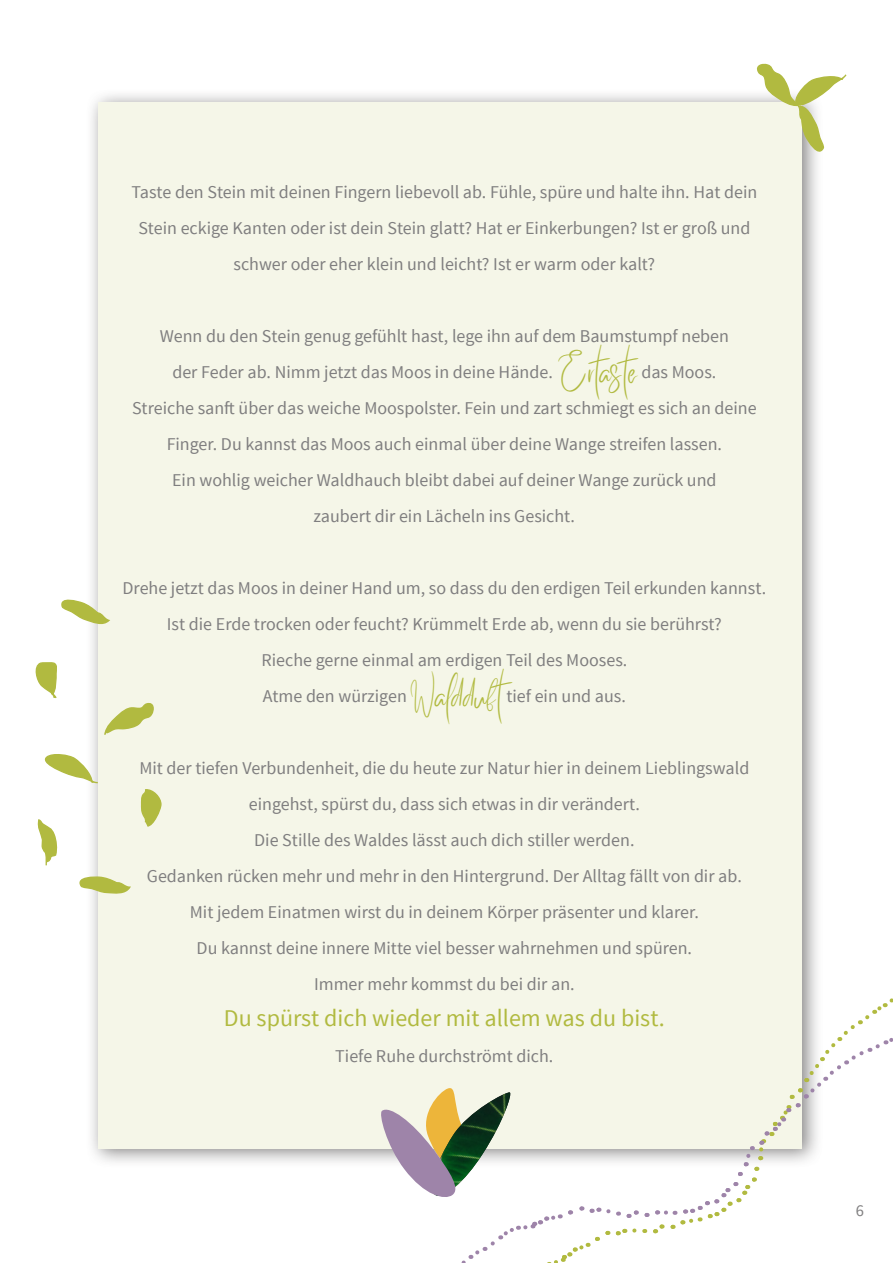
<style>
.page{position:relative;width:893px;height:1263px;background:#fff}
.page>*{position:absolute;margin:0;border:0;box-sizing:border-box;transform-origin:0 0}
.t1{font:27px "Better Saturday";color:#b1ba40}
.t2{font:24px "Source Sans Pro";color:#b1ba40}
.t3{font:18px/36px "Source Sans Pro";color:#7f7e7f;text-align:center}
.t4{font:16.5px "Source Sans Pro";color:#7f7e7f}
</style>
<div class="page">
<div style="left:86px;top:88px;width:737px;height:1080px;background:#615f5f;opacity:.75"></div>
<div style="left:98px;top:102px;width:703px;height:1046px;background:#f5f6e8"></div>
<svg style="left:44px;top:751px;width:54px;height:33px"></svg>
<svg style="left:104px;top:703px;width:50px;height:32px"></svg>
<svg style="left:140px;top:789px;width:22px;height:38px"></svg>
<svg style="left:79px;top:875px;width:52px;height:20px"></svg>
<svg style="left:37px;top:819px;width:21px;height:47px"></svg>
<svg style="left:35px;top:662px;width:22px;height:37px"></svg>
<svg style="left:61px;top:596px;width:49px;height:30px"></svg>
<svg style="left:753px;top:63px;width:94px;height:95px"></svg>
<svg style="left:378px;top:954px;width:515px;height:309px"></svg>
<p class="t3" style="left:131px;top:175px;width:627px">Taste den Stein mit deinen Fingern liebevoll ab. Fühle, spüre und halte ihn. Hat dein<br>Stein eckige Kanten oder ist dein Stein glatt? Hat er Einkerbungen? Ist er groß und schwer oder eher klein und leicht? Ist er warm oder kalt?</p>
<p class="t3" style="left:160px;top:319px;width:571px">Wenn du den Stein genug gefühlt hast, lege ihn auf dem Baumstumpf neben</p>
<p class="t3" style="left:172px;top:355px;width:382px">der Feder ab. Nimm jetzt das Moos in deine Hände.</p>
<p class="t1" style="left:556px;top:368px;width:89px">Ertaste</p>
<p class="t3" style="left:641px;top:355px;width:77px">das Moos.</p>
<p class="t3" style="left:132px;top:391px;width:626px">Streiche sanft über das weiche Moospolster. Fein und zart schmiegt es sich an deine<br>Finger. Du kannst das Moos auch einmal über deine Wange streifen lassen.</p>
<p class="t3" style="left:172px;top:463px;width:546px">Ein wohlig weicher Waldhauch bleibt dabei auf deiner Wange zurück und</p>
<p class="t3" style="left:314px;top:499px;width:263px">zaubert dir ein Lächeln ins Gesicht.</p>
<p class="t3" style="left:123px;top:571px;width:645px">Drehe jetzt das Moos in deiner Hand um, so dass du den erdigen Teil erkunden kannst.<br>Ist die Erde trocken oder feucht? Krümmelt Erde ab, wenn du sie berührst?</p>
<p class="t3" style="left:261px;top:643px;width:367px">Rieche gerne einmal am erdigen Teil des Mooses.</p>
<p class="t3" style="left:263px;top:679px;width:145px">Atme den würzigen</p>
<p class="t1" style="left:410px;top:692px;width:109px">Waldduft</p>
<p class="t3" style="left:506px;top:679px;width:121px">tief ein und aus.</p>
<p class="t3" style="left:139px;top:751px;width:611px">Mit der tiefen Verbundenheit, die du heute zur Natur hier in deinem Lieblingswald</p>
<p class="t3" style="left:249px;top:787px;width:393px">eingehst, spürst du, dass sich etwas in dir verändert.</p>
<p class="t3" style="left:254px;top:823px;width:382px">Die Stille des Waldes lässt auch dich stiller werden.</p>
<p class="t3" style="left:147px;top:859px;width:596px">Gedanken rücken mehr und mehr in den Hintergrund. Der Alltag fällt von dir ab.</p>
<p class="t3" style="left:190px;top:895px;width:510px">Mit jedem Einatmen wirst du in deinem Körper präsenter und klarer.</p>
<p class="t3" style="left:197px;top:931px;width:497px">Du kannst deine innere Mitte viel besser wahrnehmen und spüren.</p>
<p class="t3" style="left:314px;top:967px;width:262px">Immer mehr kommst du bei dir an.</p>
<p class="t2" style="left:224px;top:1003px;width:442px">Du spürst dich wieder mit allem was du bist.</p>
<p class="t3" style="left:335px;top:1039px;width:220px">Tiefe Ruhe durchströmt dich.</p>
<p class="t4" style="left:856px;top:1200px;width:10px">6</p>
</div>
